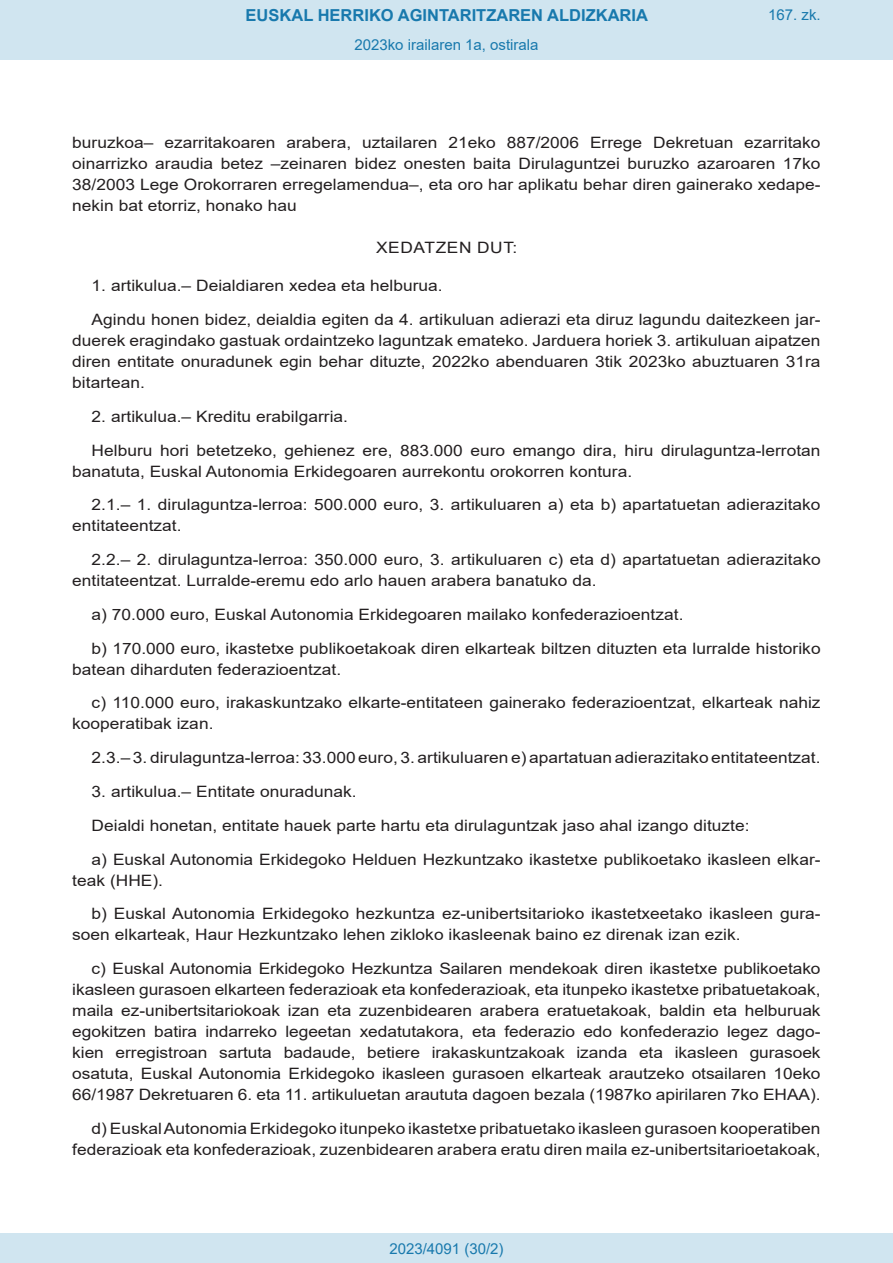
<style>
.page{position:relative;width:893px;height:1263px;background:#fff}
.page>*{position:absolute;margin:0;border:0;box-sizing:border-box;transform-origin:0 0}
.t1{font:700 16.5px "Arial";color:#1879ad}
.BOPVDetalle{font:15.6px/21px "Arial";color:#231f20;scale:1.11 1}
.BOPVClave{font:15.6px "Arial";letter-spacing:.035em;color:#231f20;scale:1.11 1}
.Paginacion_Centro{font:15px "Arial";color:#1879ad}
</style>
<div class="page">
<div style="left:0;top:0;width:893px;height:60px;background:#d0e5f0"></div>
<div style="left:0;top:1233px;width:893px;height:30px;background:#d0e5f0"></div>
<p class="t1" style="left:246px;top:3px;width:404px">EUSKAL HERRIKO AGINTARITZAREN ALDIZKARIA</p>
<p class="Paginacion_Centro" style="left:354px;top:35px;width:186px">2023ko irailaren 1a, ostirala</p>
<p class="Paginacion_Centro" style="left:768px;top:5px;width:54px">167. zk.</p>
<p class="BOPVDetalle" style="left:72px;top:132px;width:676px;text-align:justify">buruzkoa– ezarritakoaren arabera, uztailaren 21eko 887/2006 Errege Dekretuan ezarritako oinarrizko araudia betez –zeinaren bidez onesten baita Dirulaguntzei buruzko azaroaren 17ko 38/2003 Lege Orokorraren erregelamendua–, eta oro har aplikatu behar diren gainerako xedape&shy;nekin bat etorriz, honako hau</p>
<p class="BOPVClave" style="left:376px;top:237px;width:129px">XEDATZEN DUT:</p>
<p class="BOPVDetalle" style="left:92px;top:275px;width:318px">1. artikulua.– Deialdiaren xedea eta helburua.</p>
<p class="BOPVDetalle" style="left:72px;top:309px;width:676px;text-align:justify;text-indent:19px">Agindu honen bidez, deialdia egiten da 4. artikuluan adierazi eta diruz lagundu daitezkeen jar&shy;duerek eragindako gastuak ordaintzeko laguntzak emateko. Jarduera horiek 3. artikuluan aipatzen diren entitate onuradunek egin behar dituzte, 2022ko abenduaren 3tik 2023ko abuztuaren 31ra bitartean.</p>
<p class="BOPVDetalle" style="left:92px;top:406px;width:232px">2. artikulua.– Kreditu erabilgarria.</p>
<p class="BOPVDetalle" style="left:72px;top:440px;width:676px;text-indent:19px">Helburu hori betetzeko, gehienez ere, 883.000 euro emango dira, hiru dirulaguntza-lerrotan banatuta, Euskal Autonomia Erkidegoaren aurrekontu orokorren kontura.</p>
<p class="BOPVDetalle" style="left:72px;top:494px;width:676px;text-indent:19px">2.1.– 1. dirulaguntza-lerroa: 500.000 euro, 3. artikuluaren a) eta b) apartatuetan adierazitako entitateentzat.</p>
<p class="BOPVDetalle" style="left:72px;top:549px;width:676px;text-indent:19px">2.2.– 2. dirulaguntza-lerroa: 350.000 euro, 3. artikuluaren c) eta d) apartatuetan adierazitako entitateentzat. Lurralde-eremu edo arlo hauen arabera banatuko da.</p>
<p class="BOPVDetalle" style="left:92px;top:604px;width:535px">a) 70.000 euro, Euskal Autonomia Erkidegoaren mailako konfederazioentzat.</p>
<p class="BOPVDetalle" style="left:72px;top:638px;width:676px;text-indent:19px">b) 170.000 euro, ikastetxe publikoetakoak diren elkarteak biltzen dituzten eta lurralde historiko batean diharduten federazioentzat.</p>
<p class="BOPVDetalle" style="left:72px;top:692px;width:676px;text-indent:19px">c) 110.000 euro, irakaskuntzako elkarte-entitateen gainerako federazioentzat, elkarteak nahiz kooperatibak izan.</p>
<p class="BOPVDetalle" style="left:92px;top:747px;width:658px">2.3.– 3. dirulaguntza-lerroa: 33.000 euro, 3. artikuluaren e) apartatuan adierazitako entitateentzat.</p>
<p class="BOPVDetalle" style="left:92px;top:781px;width:240px">3. artikulua.– Entitate onuradunak.</p>
<p class="BOPVDetalle" style="left:92px;top:815px;width:594px">Deialdi honetan, entitate hauek parte hartu eta dirulaguntzak jaso ahal izango dituzte:</p>
<p class="BOPVDetalle" style="left:72px;top:848px;width:676px;text-indent:19px">a) Euskal Autonomia Erkidegoko Helduen Hezkuntzako ikastetxe publikoetako ikasleen elkar&shy;teak (HHE).</p>
<p class="BOPVDetalle" style="left:72px;top:903px;width:676px;text-indent:19px">b) Euskal Autonomia Erkidegoko hezkuntza ez-unibertsitarioko ikastetxeetako ikasleen gura&shy;soen elkarteak, Haur Hezkuntzako lehen zikloko ikasleenak baino ez direnak izan ezik.</p>
<p class="BOPVDetalle" style="left:72px;top:958px;width:676px;text-align:justify;text-indent:19px">c) Euskal Autonomia Erkidegoko Hezkuntza Sailaren mendekoak diren ikastetxe publikoetako ikasleen gurasoen elkarteen federazioak eta konfederazioak, eta itunpeko ikastetxe pribatuetakoak, maila ez-unibertsitariokoak izan eta zuzenbidearen arabera eratuetakoak, baldin eta helburuak egokitzen batira indarreko legeetan xedatutakora, eta federazio edo konfederazio legez dago&shy;kien erregistroan sartuta badaude, betiere irakaskuntzakoak izanda eta ikasleen gurasoek osatuta, Euskal Autonomia Erkidegoko ikasleen gurasoen elkarteak arautzeko otsailaren 10eko 66/1987 Dekretuaren 6. eta 11. artikuluetan araututa dagoen bezala (1987ko apirilaren 7ko EHAA).</p>
<p class="BOPVDetalle" style="left:72px;top:1118px;width:676px;text-align:right">d) Euskal Autonomia Erkidegoko itunpeko ikastetxe pribatuetako ikasleen gurasoen kooperatiben federazioak eta konfederazioak, zuzenbidearen arabera eratu diren maila ez-unibertsitarioetakoak,</p>
<p class="Paginacion_Centro" style="left:389px;top:1238px;width:116px">2023/4091 (30/2)</p>
</div>
